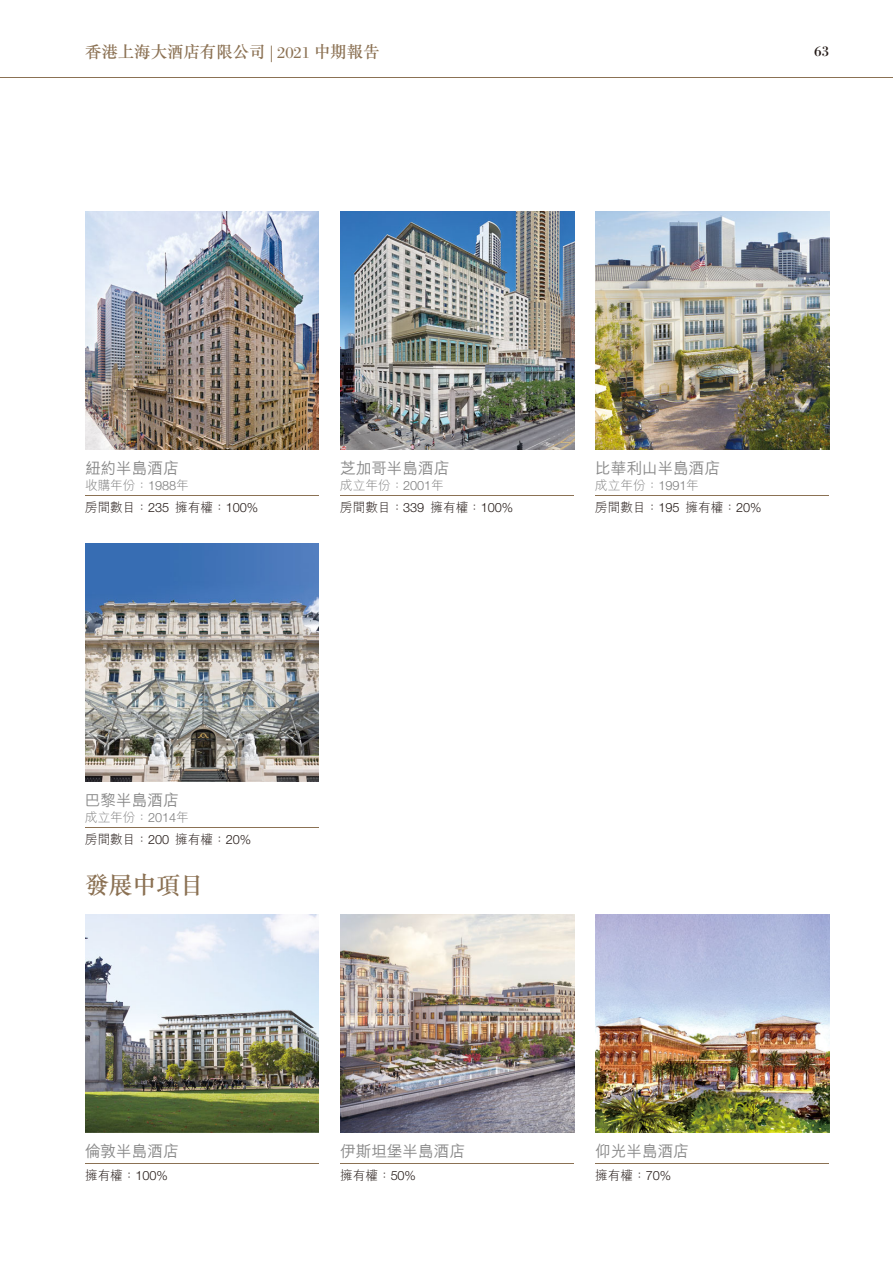
<style>
.page{position:relative;width:893px;height:1263px;background:#fff}
.page>*{position:absolute;margin:0;border:0;box-sizing:border-box;transform-origin:0 0}
.t1{font:24px "M Sung HK Medium E Ten B5 H";letter-spacing:-.01em;color:#8b7153}
.t2{font:16.5px "M Sung HK Medium E Ten B5 H";letter-spacing:-.005em;color:#8b7153}
.t3{font:15.75px "M Hei HK Medium E Ten B5 H";letter-spacing:-.01em;color:#898989}
.t4{font:15px "Bodoni Std";color:#231916}
.t5{font:12.75px/21.9px "M Hei HK Light E Ten B5 H";letter-spacing:-.01em;color:#231916}
.s1{font-family:"Bodoni Std"}
.s2{color:#7d7d7d}
.s3{font-family:"Helvetica Neue LT Std";font-weight:300;color:#7d7d7d}
.s4{font-family:"Helvetica Neue LT Std";font-weight:300}
</style>
<div class="page">
<hr style="left:0;top:77px;width:893px;height:1px;background:#8b7153">
<img style="left:85px;top:915px;width:234px;height:217px">
<img style="left:340px;top:915px;width:234px;height:217px">
<img style="left:85px;top:211px;width:234px;height:238px">
<img style="left:595px;top:211px;width:234px;height:238px">
<img style="left:595px;top:915px;width:234px;height:217px">
<img style="left:85px;top:543px;width:234px;height:238px">
<img style="left:340px;top:211px;width:234px;height:238px">
<hr style="left:85px;top:495px;width:234px;height:1px;background:#8b7153">
<hr style="left:340px;top:495px;width:234px;height:1px;background:#8b7153">
<hr style="left:595px;top:495px;width:234px;height:1px;background:#8b7153">
<hr style="left:85px;top:827px;width:234px;height:1px;background:#8b7153">
<hr style="left:85px;top:1163px;width:234px;height:1px;background:#8b7153">
<hr style="left:340px;top:1163px;width:234px;height:1px;background:#8b7153">
<hr style="left:595px;top:1163px;width:234px;height:1px;background:#8b7153">
<p class="t2" style="left:85px;top:46px;width:296px">香港上海大酒店有限公司 <span class="s1">| 2021</span> 中期報告</p>
<p class="t4" style="left:814px;top:45px;width:16px">63</p>
<p class="t3" style="left:85px;top:462px;width:95px">紐約半島酒店</p>
<p class="t5" style="left:85px;top:476px;width:174px"><span class="s2">收購年份：</span><span class="s3">1988</span><span class="s2">年<br></span>房間數目：<span class="s4">235</span> 擁有權：<span class="s4">100%</span></p>
<p class="t3" style="left:340px;top:462px;width:111px">芝加哥半島酒店</p>
<p class="t5" style="left:340px;top:476px;width:174px"><span class="s2">成立年份：</span><span class="s3">2001</span><span class="s2">年<br></span>房間數目：<span class="s4">339</span> 擁有權：<span class="s4">100%</span></p>
<p class="t3" style="left:595px;top:462px;width:126px">比華利山半島酒店</p>
<p class="t5" style="left:595px;top:476px;width:167px"><span class="s2">成立年份：</span><span class="s3">1991</span><span class="s2">年<br></span>房間數目：<span class="s4">195</span> 擁有權：<span class="s4">20%</span></p>
<p class="t3" style="left:85px;top:794px;width:95px">巴黎半島酒店</p>
<p class="t5" style="left:85px;top:808px;width:167px"><span class="s2">成立年份：</span><span class="s3">2014</span><span class="s2">年<br></span>房間數目：<span class="s4">200</span> 擁有權：<span class="s4">20%</span></p>
<h1 class="t1" style="left:85px;top:876px;width:121px">發展中項目</h1>
<p class="t3" style="left:85px;top:1145px;width:95px">倫敦半島酒店</p>
<p class="t5" style="left:85px;top:1166px;width:84px">擁有權：<span class="s4">100%</span></p>
<p class="t3" style="left:340px;top:1145px;width:126px">伊斯坦堡半島酒店</p>
<p class="t5" style="left:340px;top:1166px;width:77px">擁有權：<span class="s4">50%</span></p>
<p class="t3" style="left:595px;top:1145px;width:95px">仰光半島酒店</p>
<p class="t5" style="left:595px;top:1166px;width:77px">擁有權：<span class="s4">70%</span></p>
</div>
